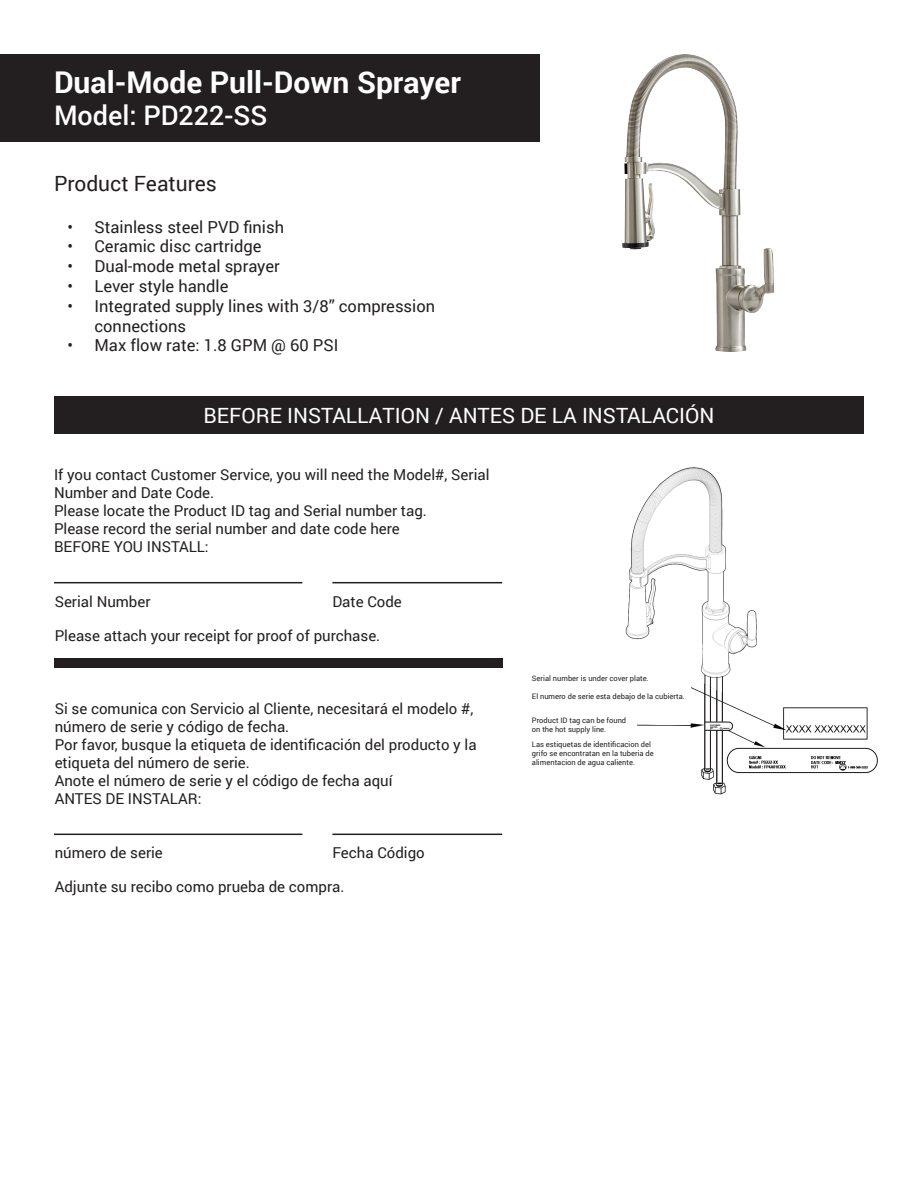
<style>
.page{position:relative;width:918px;height:1188px;background:#fff}
.page>*{position:absolute;margin:0;border:0;box-sizing:border-box;transform-origin:0 0}
.t1{font:700 30px "Roboto";color:#fff}
.t2{font:500 27px "Roboto";color:#fff}
.t3{font:21px "Roboto";color:#fff}
.t4{font:21px "Roboto";color:#231f20}
.t5{font:16.5px/19.8px "Roboto";color:#231f20}
.t6{font:15px/18px "Roboto";color:#231f20}
.t7{font:7.5px/9px "Roboto";color:#231f20}
</style>
<div class="page">
<img style="left:623px;top:54px;width:150px;height:297px">
<div style="left:54px;top:396px;width:810px;height:38px;background:#231f20"></div>
<div style="left:54px;top:658px;width:448px;height:10px;background:#231f20"></div>
<hr style="left:54px;top:582px;width:248px;height:1px;background:#231f20">
<hr style="left:54px;top:834px;width:248px;height:1px;background:#231f20">
<hr style="left:332px;top:582px;width:170px;height:1px;background:#231f20">
<hr style="left:332px;top:834px;width:170px;height:1px;background:#231f20">
<img style="left:625px;top:467px;width:253px;height:328px">
<svg style="left:653px;top:631px;width:125px;height:81px"></svg>
<hr style="left:705px;top:675px;width:1px;height:93px;background:#231f20">
<hr style="left:710px;top:677px;width:1px;height:44px;background:#231f20">
<hr style="left:710px;top:730px;width:1px;height:38px;background:#231f20">
<hr style="left:717px;top:677px;width:1px;height:44px;background:#231f20">
<hr style="left:722px;top:676px;width:1px;height:45px;background:#231f20">
<hr style="left:717px;top:730px;width:1px;height:52px;background:#231f20">
<hr style="left:722px;top:730px;width:1px;height:52px;background:#231f20">
<div style="left:0;top:54px;width:540px;height:88px;background:#231f20"></div>
<div style="left:532px;top:674px;width:158px;height:29px;background:#fff"></div>
<div style="left:532px;top:716px;width:100px;height:16px;background:#fff"></div>
<div style="left:532px;top:739px;width:140px;height:65px;background:#fff"></div>
<div style="left:687px;top:694px;width:11px;height:9px;background:#fff"></div>
<p class="t1" style="left:54px;top:61px;width:408px">Dual-Mode Pull-Down Sprayer</p>
<p class="t2" style="left:54px;top:97px;width:215px">Model: PD222-SS</p>
<p class="t4" style="left:54px;top:169px;width:164px">Product Features</p>
<p class="t5" style="left:68px;top:216px;width:218px">• Stainless steel PVD finish</p>
<p class="t5" style="left:68px;top:236px;width:195px">• Ceramic disc cartridge</p>
<p class="t5" style="left:68px;top:256px;width:214px">• Dual-mode metal sprayer</p>
<p class="t5" style="left:68px;top:276px;width:162px">• Lever style handle</p>
<p class="t5" style="left:94px;top:295px;width:342px;text-indent:-27px">• Integrated supply lines with 3/8” compression connections</p>
<p class="t5" style="left:68px;top:335px;width:272px">• Max flow rate: 1.8 GPM @ 60 PSI</p>
<p class="t3" style="left:204px;top:401px;width:512px">BEFORE INSTALLATION / ANTES DE LA INSTALACIÓN</p>
<p class="t6" style="left:54px;top:465px;width:437px">If you contact Customer Service, you will need the Model#, Serial<br>Number and Date Code.</p>
<p class="t6" style="left:54px;top:501px;width:374px">Please locate the Product ID tag and Serial number tag.</p>
<p class="t6" style="left:54px;top:519px;width:347px">Please record the serial number and date code here<br>BEFORE YOU INSTALL:</p>
<p class="t6" style="left:55px;top:592px;width:97px">Serial Number</p>
<p class="t6" style="left:332px;top:592px;width:71px">Date Code</p>
<p class="t6" style="left:55px;top:626px;width:327px">Please attach your receipt for proof of purchase.</p>
<p class="t6" style="left:55px;top:699px;width:420px">Si se comunica con Servicio al Cliente, necesitará el modelo #, número de serie y código de fecha.</p>
<p class="t6" style="left:55px;top:735px;width:423px">Por favor, busque la etiqueta de identificación del producto y la etiqueta del número de serie.</p>
<p class="t6" style="left:55px;top:771px;width:339px">Anote el número de serie y el código de fecha aquí<br>ANTES DE INSTALAR:</p>
<p class="t6" style="left:55px;top:843px;width:110px">número de serie</p>
<p class="t6" style="left:332px;top:843px;width:94px">Fecha Código</p>
<p class="t6" style="left:55px;top:877px;width:291px">Adjunte su recibo como prueba de compra.</p>
<p class="t7" style="left:532px;top:674px;width:118px">Serial number is under cover plate.</p>
<p class="t7" style="left:532px;top:692px;width:154px">El numero de serie esta debajo de la cubierta.</p>
<p class="t7" style="left:532px;top:716px;width:96px">Product ID tag can be found on the hot supply line.</p>
<p class="t7" style="left:532px;top:740px;width:123px">Las estiquetas de identificacion del grifo se encontratan en la tuberia de alimentacion de agua caliente.</p>
</div>
